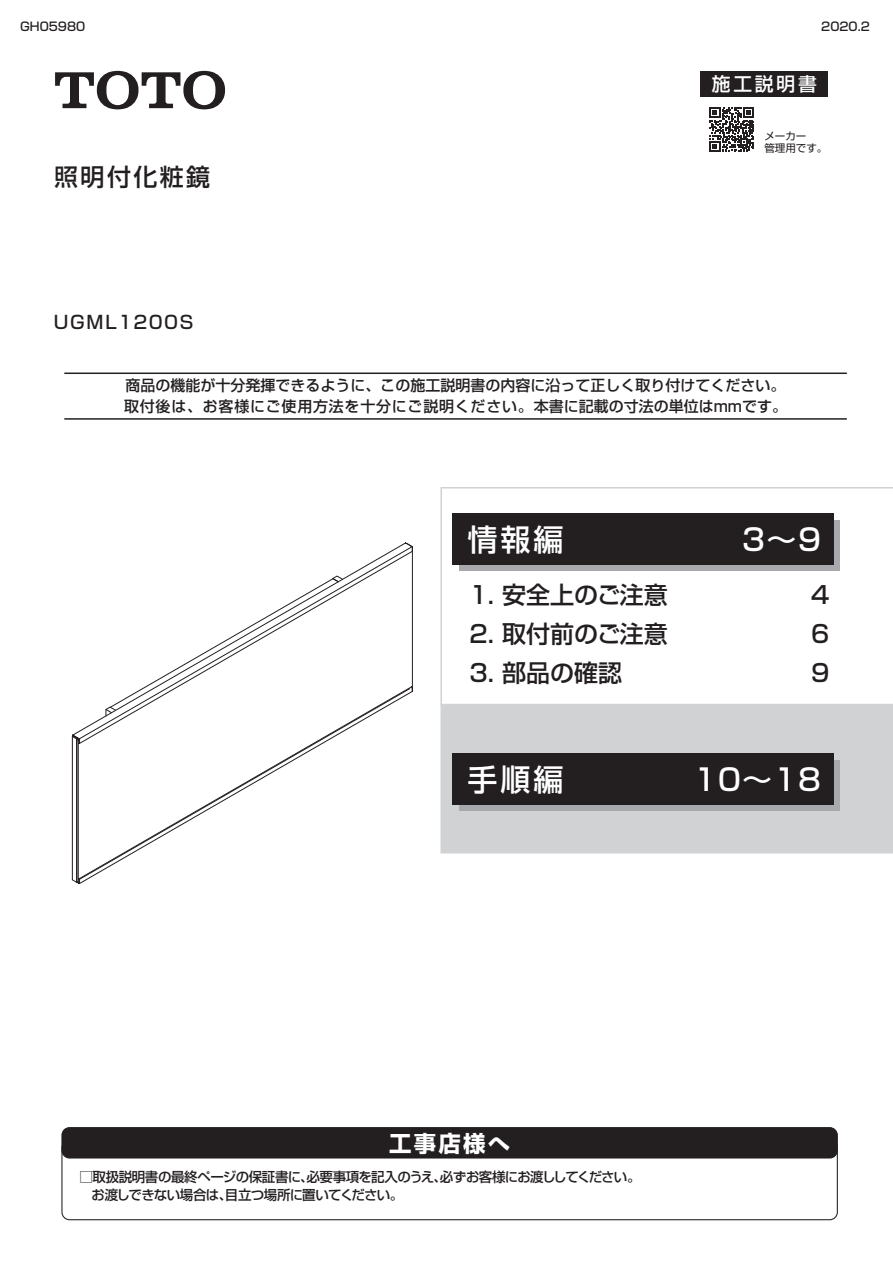
<style>
.page{position:relative;width:893px;height:1263px;background:#fff}
.page>*{position:absolute;margin:0;border:0;box-sizing:border-box;transform-origin:0 0}
.t1{font:500 30px "Shin Go Pro";letter-spacing:.1em;color:#fff}
.t2{font:500 24px/39.2px "Shin Go Pro";color:#231f20;text-align:justify}
.t3{font:700 22.35px "Shin Go Pro";letter-spacing:.1em;color:#fff}
.t4{font:500 18.75px "Shin Go Pro";letter-spacing:.15em;color:#fff}
.t5{font:500 18px "Shin Go Pro";letter-spacing:-.025em;color:#231f20}
.t6{font:500 15px/21px "Shin Go Pro";color:#231f20}
.t7{font:500 13.5px/18px "Shin Go Pro";letter-spacing:-.04em;color:#231f20}
.t8{font:500 12px "Shin Go Pro";color:#231f20}
.t9{font:10.5px/12px "Shin Go Pro";color:#231f20}
</style>
<div class="page">
<svg style="left:71px;top:542px;width:341px;height:341px"></svg>
<svg style="left:79px;top:546px;width:333px;height:193px"></svg>
<div style="left:700px;top:71px;width:128px;height:25px;background:#231f20"></div>
<svg style="left:55px;top:71px;width:170px;height:38px"></svg>
<div style="left:61px;top:1139px;width:777px;height:81px;border:1px solid #231f20;border-radius:8px"></div>
<div style="left:62px;top:1127px;width:775px;height:31px;background:#231f20;border-radius:8px"></div>
<div style="left:61px;top:1127px;width:777px;height:31px;border:1px solid #231f20;border-radius:8px"></div>
<hr style="left:64px;top:418px;width:783px;height:2px;background:#231f20">
<hr style="left:64px;top:372px;width:783px;height:2px;background:#231f20">
<div style="left:440px;top:705px;width:453px;height:148px;background:#d1d2d4"></div>
<svg style="left:440px;top:487px;width:453px;height:218px"></svg>
<svg style="left:459px;top:520px;width:380px;height:50px;background:#929295"></svg>
<div style="left:452px;top:513px;width:381px;height:51px;background:#231f20"></div>
<div style="left:459px;top:760px;width:380px;height:51px;background:#a8a9ad"></div>
<div style="left:452px;top:753px;width:381px;height:52px;background:#231f20"></div>
<svg style="left:710px;top:107px;width:44px;height:45px"></svg>
<p class="t8" style="left:20px;top:16px;width:67px">GH05980</p>
<p class="t8" style="left:821px;top:16px;width:50px">2020.2</p>
<p class="t4" style="left:712px;top:68px;width:107px">施工説明書</p>
<h2 class="t2" style="left:54px;top:154px;width:157px">照明付化粧鏡</h2>
<p class="t5" style="left:54px;top:308px;width:141px">UGML１２００S</p>
<p class="t9" style="left:764px;top:128px;width:64px">メーカー<br>管理用です。</p>
<p class="t6" style="left:124px;top:373px;width:664px">商品の機能が十分発揮できるように、この施工説明書の内容に沿って正しく取り付けてください。取付後は、お客様にご使用方法を十分にご説明ください。本書に記載の寸法の単位はmmです。</p>
<h1 class="t1" style="left:467px;top:515px;width:98px">情報編</h1>
<h2 class="t2" style="left:470px;top:572px;width:200px">1. 安全上のご注意</h2>
<h2 class="t2" style="left:470px;top:611px;width:200px">2. 取付前のご注意</h2>
<h2 class="t2" style="left:470px;top:650px;width:154px">3. 部品の確認</h2>
<h1 class="t1" style="left:742px;top:514px;width:80px">3～9</h1>
<h2 class="t2" style="left:811px;top:572px;width:20px">4<br>6<br>9</h2>
<h1 class="t1" style="left:467px;top:755px;width:98px">手順編</h1>
<h1 class="t1" style="left:694px;top:755px;width:129px">10～18</h1>
<h3 class="t3" style="left:389px;top:1125px;width:122px">工事店様へ</h3>
<p class="t7" style="left:92px;top:1167px;width:550px;text-indent:-12px">□取扱説明書の最終ページの保証書に、必要事項を記入のうえ、必ずお客様にお渡ししてください。お渡しできない場合は、目立つ場所に置いてください。</p>
</div>
